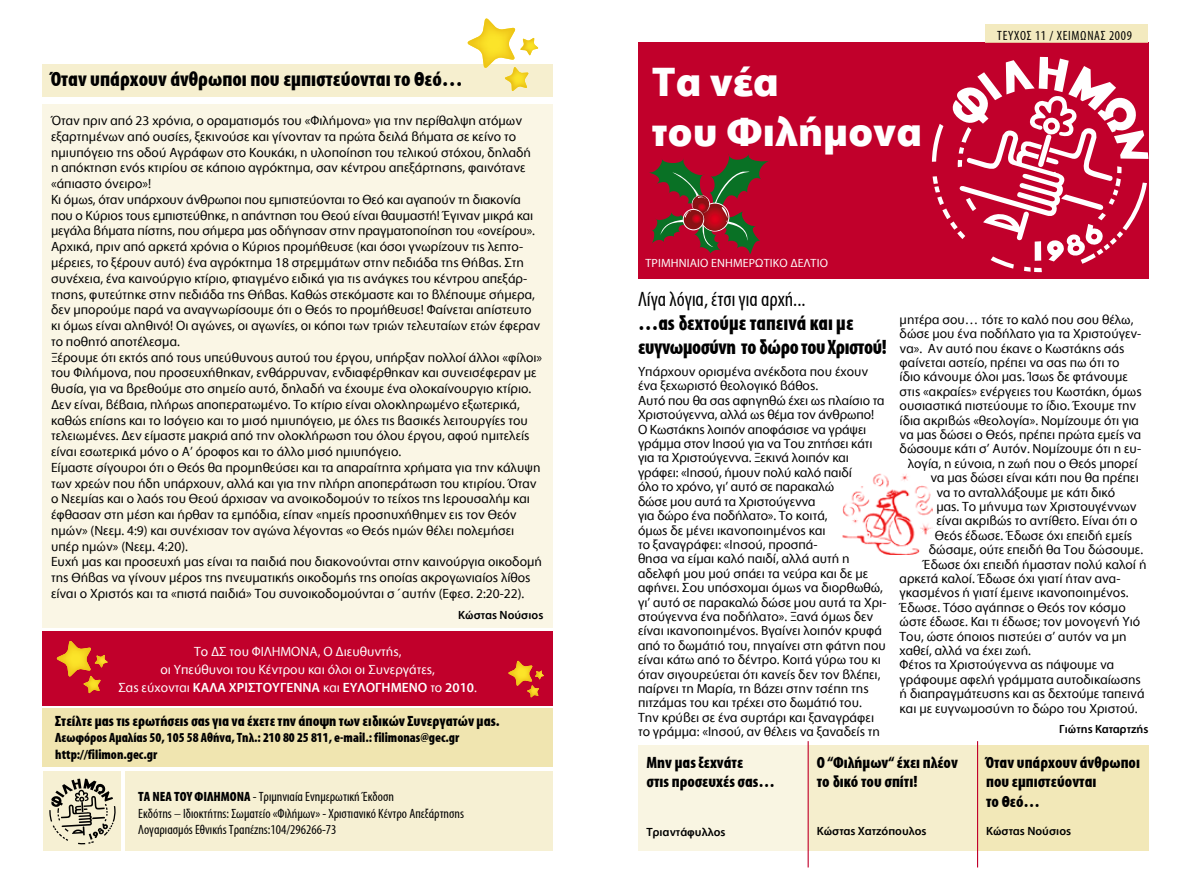
<style>
.page{position:relative;width:1191px;height:893px;background:#fff}
.page>*{position:absolute;margin:0;border:0;box-sizing:border-box;transform-origin:0 0}
.t1{font:700 42px/50.4px "Myriad";color:#fff}
.t2{font:700 condensed 21px/24px "Myriad";letter-spacing:-.02em;color:#000}
.t3{font:700 condensed 21px "Myriad";color:#000}
.t4{font:21px "Myriad Condensed";color:#000}
.t5{font:700 condensed 16.5px/19.5px "Myriad";color:#000}
.t6{font:700 condensed 15px "Myriad";color:#000}
.t7{font:13.5px/15.8px "Myriad";color:#000}
.t8{font:13.5px/16.2px "Myriad Condensed";color:#000}
.t9{font:700 condensed 13.5px/16.2px "Myriad";color:#000}
.t10{font:13.5px/18px "Myriad";color:#fff;text-align:center}
.t11{font:500 13.5px "Myriad Greek";color:#fff}
.t12{font:13.5px "Myriad Condensed";letter-spacing:.05em;color:#000}
.t13{font:500 12px "Myriad Greek";color:#000}
.t14{font:500 12px "Myriad";color:#000}
.t15{font:12px "Myriad";letter-spacing:.01em;color:#fff}
.s1{font-family:"Myriad";font-weight:400}
.s2{font-family:"Myriad";font-weight:700;font-stretch:condensed}
</style>
<div class="page">
<img style="left:842px;top:473px;width:90px;height:81px">
<div style="left:43px;top:104px;width:510px;height:524px;background:#faf6e5"></div>
<div style="left:43px;top:631px;width:510px;height:75px;background:#c1002b"></div>
<div style="left:43px;top:771px;width:77px;height:79px;background:#f6f0d3"></div>
<div style="left:125px;top:771px;width:428px;height:79px;background:#f6f0d3"></div>
<div style="left:43px;top:64px;width:510px;height:33px;background:#f6efcf"></div>
<div style="left:43px;top:709px;width:510px;height:58px;background:#f0e5b0"></div>
<svg style="left:49px;top:779px;width:67px;height:65px"></svg>
<div style="left:638px;top:43px;width:510px;height:236px;background:#c1002b"></div>
<div style="left:985px;top:24px;width:163px;height:19px;background:#f3eabf"></div>
<div style="left:638px;top:745px;width:510px;height:105px;background:#f9f5e2"></div>
<div style="left:808px;top:745px;width:340px;height:105px;background:#f5eecd"></div>
<svg style="left:932px;top:57px;width:216px;height:215px"></svg>
<div style="left:978px;top:745px;width:170px;height:105px;background:#f2e8b8"></div>
<hr style="left:807px;top:741px;width:1px;height:126px;background:#c1002b">
<hr style="left:977px;top:741px;width:1px;height:126px;background:#c1002b">
<svg style="left:649px;top:154px;width:120px;height:100px"></svg>
<svg style="left:467px;top:18px;width:67px;height:73px"></svg>
<img style="left:520px;top:38px;width:18px;height:17px">
<svg style="left:56px;top:641px;width:52px;height:52px"></svg>
<svg style="left:508px;top:660px;width:36px;height:37px"></svg>
<h2 class="t3" style="left:51px;top:68px;width:413px">Όταν υπάρχουν άνθρωποι που εμπιστεύονται το Θεό…</h2>
<p class="t7" style="left:51px;top:113px;width:493px">Όταν πριν από 23 χρόνια, ο οραματισμός του «Φιλήμονα» για την περίθαλψη ατόμων εξαρτημένων από ουσίες, ξεκινούσε και γίνονταν τα πρώτα δειλά βήματα σε κείνο το ημιυπόγειο της οδού Αγράφων στο Κουκάκι, η υλοποίηση του τελικού στόχου, δηλαδή<br>η απόκτηση ενός κτιρίου σε κάποιο αγρόκτημα, σαν κέντρου απεξάρτησης, φαινότανε «άπιαστο όνειρο»!<br>Κι όμως, όταν υπάρχουν άνθρωποι που εμπιστεύονται το Θεό και αγαπούν τη διακονία που ο Κύριος τους εμπιστεύθηκε, η απάντηση του Θεού είναι θαυμαστή! Έγιναν μικρά και μεγάλα βήματα πίστης, που σήμερα μας οδήγησαν στην πραγματοποίηση του «ονείρου».<br>Αρχικά, πριν από αρκετά χρόνια ο Κύριος προμήθευσε (και όσοι γνωρίζουν τις λεπτο&shy;μέρειες, το ξέρουν αυτό) ένα αγρόκτημα 18 στρεμμάτων στην πεδιάδα της Θήβας. Στη συνέχεια, ένα καινούργιο κτίριο, φτιαγμένο ειδικά για τις ανάγκες του κέντρου απεξάρ&shy;τησης, φυτεύτηκε στην πεδιάδα της Θήβας. Καθώς στεκόμαστε και το βλέπουμε σήμερα, δεν μπορούμε παρά να αναγνωρίσουμε ότι ο Θεός το προμήθευσε! Φαίνεται απίστευτο κι όμως είναι αληθινό! Οι αγώνες, οι αγωνίες, οι κόποι των τριών τελευταίων ετών έφεραν το ποθητό αποτέλεσμα.<br>Ξέρουμε ότι εκτός από τους υπεύθυνους αυτού του έργου, υπήρξαν πολλοί άλλοι «φίλοι» του Φιλήμονα, που προσευχήθηκαν, ενθάρρυναν, ενδιαφέρθηκαν και συνεισέφεραν με θυσία, για να βρεθούμε στο σημείο αυτό, δηλαδή να έχουμε ένα ολοκαίνουργιο κτίριο.<br>Δεν είναι, βέβαια, πλήρως αποπερατωμένο. Το κτίριο είναι ολοκληρωμένο εξωτερικά, καθώς επίσης και το Ισόγειο και το μισό ημιυπόγειο, με όλες τις βασικές λειτουργίες του τελειωμένες. Δεν είμαστε μακριά από την ολοκλήρωση του όλου έργου, αφού ημιτελείς είναι εσωτερικά μόνο ο Α’ όροφος και το άλλο μισό ημιυπόγειο.<br>Είμαστε σίγουροι ότι ο Θεός θα προμηθεύσει και τα απαραίτητα χρήματα για την κάλυψη των χρεών που ήδη υπάρχουν, αλλά και για την πλήρη αποπεράτωση του κτιρίου. Όταν ο Νεεμίας και ο λαός του Θεού άρχισαν να ανοικοδομούν το τείχος της Ιερουσαλήμ και έφθασαν στη μέση και ήρθαν τα εμπόδια, είπαν «ημείς προσηυχήθημεν εις τον Θεόν ημών» (Νεεμ. 4:9) και συνέχισαν τον αγώνα λέγοντας «ο Θεός ημών θέλει πολεμήσει υπέρ ημών» (Νεεμ. 4:20).<br>Ευχή μας και προσευχή μας είναι τα παιδιά που διακονούνται στην καινούργια οικοδομή της Θήβας να γίνουν μέρος της πνευματικής οικοδομής της οποίας ακρογωνιαίος λίθος είναι ο Χριστός και τα «πιστά παιδιά» Του συνοικοδομούνται σ΄αυτήν (Εφεσ. 2:20-22).</p>
<p class="t14" style="left:458px;top:608px;width:87px">Κώστας Νούσιος</p>
<p class="t10" style="left:160px;top:643px;width:276px">Το ΔΣ του ΦΙΛΗΜΟΝΑ, Ο Διευθυντής,<br>οι Υπεύθυνοι του Κέντρου και όλοι οι Συνεργάτες,</p>
<p class="t11" style="left:118px;top:681px;width:360px"><span class="s1">Σας εύχονται</span> ΚΑΛΑ ΧΡΙΣΤΟΥΓΕΝΝΑ <span class="s1">και</span> ΕΥΛΟΓΗΜΕΝΟ <span class="s1">το</span> 2010<span class="s1">.</span></p>
<p class="t6" style="left:55px;top:713px;width:446px">Στείλτε μας τις ερωτήσεις σας για να έχετε την άποψη των ειδικών Συνεργατών μας.</p>
<p class="t9" style="left:55px;top:730px;width:405px">Λεωφόρος Αμαλίας 50, 105 58 Αθήνα, Τηλ.: 210 80 25 811, e-mail.: filimonas@gec.gr http://filimon.gec.gr</p>
<p class="t8" style="left:138px;top:789px;width:327px"><span class="s2">ΤΑ ΝΕΑ ΤΟΥ ΦΙΛΗΜΟΝΑ</span> - Τριμηνιαία Ενημερωτική Έκδοση<br>Εκδότης – Ιδιοκτήτης: Σωματείο «Φιλήμων» - Χριστιανικό Κέντρο Απεξάρτησης<br>Λογαριασμός Εθνικής Τραπέζης:104/296266-73</p>
<h1 class="t1" style="left:652px;top:57px;width:272px">Τα νέα<br>του Φιλήμονα</h1>
<p class="t15" style="left:645px;top:257px;width:184px">ΤΡΙΜΗΝΙΑΙΟ ΕΝΗΜΕΡΩΤΙΚΟ ΔΕΛΤΙΟ</p>
<h2 class="t4" style="left:638px;top:288px;width:169px">Λίγα λόγια, έτσι για αρχή...</h2>
<p class="t12" style="left:997px;top:29px;width:136px">ΤΕΥΧΟΣ 11 / ΧΕΙΜΩΝΑΣ 2009</p>
<h2 class="t2" style="left:638px;top:312px;width:250px">…ας δεχτούμε ταπεινά και με ευγνωμοσύνη το δώρο του Χριστού!</h2>
<p class="t7" style="left:638px;top:365px;width:250px;line-height:14.4px">Υπάρχουν ορισμένα ανέκδοτα που έχουν ένα ξεχωριστό θεολογικό βάθος.<br>Αυτό που θα σας αφηγηθώ έχει ως πλαίσιο τα Χριστούγεννα, αλλά ως θέμα τον άνθρωπο!<br>Ο Κωστάκης λοιπόν αποφάσισε να γράψει γράμμα στον Ιησού για να Του ζητήσει κάτι για τα Χριστούγεννα. Ξεκινά λοιπόν και γράφει: «Ιησού, ήμουν πολύ καλό παιδί<br>όλο το χρόνο, γι’ αυτό σε παρακαλώ<br>δώσε μου αυτά τα Χριστούγεννα<br>για δώρο ένα ποδήλατο». Το κοιτά,<br>όμως δε μένει ικανοποιημένος και<br>το ξαναγράφει: «Ιησού, προσπά-<br>θησα να είμαι καλό παιδί, αλλά αυτή η αδελφή μου μού σπάει τα νεύρα και δε με αφήνει. Σου υπόσχομαι όμως να διορθωθώ, γι’ αυτό σε παρακαλώ δώσε μου αυτά τα Χρι&shy;στούγεννα ένα ποδήλατο». Ξανά όμως δεν είναι ικανοποιημένος. Βγαίνει λοιπόν κρυφά από το δωμάτιό του, πηγαίνει στη φάτνη που είναι κάτω από το δέντρο. Κοιτά γύρω του κι όταν σιγουρεύεται ότι κανείς δεν τον βλέπει, παίρνει τη Μαρία, τη βάζει στην τσέπη της πιτζάμας του και τρέχει στο δωμάτιό του.<br>Την κρύβει σε ένα συρτάρι και ξαναγράφει το γράμμα: «Ιησού, αν θέλεις να ξαναδείς τη</p>
<p class="t7" style="left:899px;top:312px;width:235px">μητέρα σου… τότε το καλό που σου θέλω,</p>
<p class="t7" style="left:899px;top:326px;width:243px">δώσε μου ένα ποδήλατο για τα Χριστούγεν-</p>
<p class="t7" style="left:899px;top:340px;width:226px">να». Αν αυτό που έκανε ο Κωστάκης σάς</p>
<p class="t7" style="left:899px;top:355px;width:221px">φαίνεται αστείο, πρέπει να σας πω ότι το</p>
<p class="t7" style="left:899px;top:369px;width:230px">ίδιο κάνουμε όλοι μας. Ίσως δε φτάνουμε</p>
<p class="t7" style="left:899px;top:384px;width:243px">στις «ακραίες» ενέργειες του Κωστάκη, όμως</p>
<p class="t7" style="left:899px;top:398px;width:238px">ουσιαστικά πιστεύουμε το ίδιο. Έχουμε την</p>
<p class="t7" style="left:899px;top:412px;width:241px">ίδια ακριβώς «θεολογία». Νομίζουμε ότι για</p>
<p class="t7" style="left:899px;top:427px;width:243px">να μας δώσει ο Θεός, πρέπει πρώτα εμείς να</p>
<p class="t7" style="left:899px;top:441px;width:243px">δώσουμε κάτι σ’ Αυτόν. Νομίζουμε ότι η ευ-</p>
<p class="t7" style="left:908px;top:456px;width:231px">λογία, η εύνοια, η ζωή που ο Θεός μπορεί</p>
<p class="t7" style="left:930px;top:470px;width:210px">να μας δώσει είναι κάτι που θα πρέπει</p>
<p class="t7" style="left:936px;top:484px;width:180px">να το ανταλλάξουμε με κάτι δικό</p>
<p class="t7" style="left:936px;top:499px;width:202px">μας. Το μήνυμα των Χριστουγέννων</p>
<p class="t7" style="left:936px;top:513px;width:203px">είναι ακριβώς το αντίθετο. Είναι ότι ο</p>
<p class="t7" style="left:935px;top:528px;width:199px">Θεός έδωσε. Έδωσε όχι επειδή εμείς</p>
<p class="t7" style="left:929px;top:542px;width:216px">δώσαμε, ούτε επειδή θα Του δώσουμε.</p>
<p class="t7" style="left:923px;top:557px;width:225px">Έδωσε όχι επειδή ήμασταν πολύ καλοί ή</p>
<p class="t7" style="left:899px;top:571px;width:222px">αρκετά καλοί. Έδωσε όχι γιατί ήταν ανα-</p>
<p class="t7" style="left:899px;top:585px;width:230px">γκασμένος ή γιατί έμεινε ικανοποιημένος.</p>
<p class="t7" style="left:899px;top:600px;width:228px">Έδωσε. Τόσο αγάπησε ο Θεός τον κόσμο</p>
<p class="t7" style="left:899px;top:614px;width:242px">ώστε έδωσε. Και τι έδωσε; τον μονογενή Υιό</p>
<p class="t7" style="left:899px;top:629px;width:229px">Του, ώστε όποιος πιστεύει σ’ αυτόν να μη</p>
<p class="t7" style="left:899px;top:643px;width:133px">χαθεί, αλλά να έχει ζωή.</p>
<p class="t7" style="left:899px;top:657px;width:216px">Φέτος τα Χριστούγεννα ας πάψουμε να</p>
<p class="t7" style="left:899px;top:672px;width:243px">γράφουμε αφελή γράμματα αυτοδικαίωσης</p>
<p class="t7" style="left:899px;top:686px;width:246px">ή διαπραγμάτευσης και ας δεχτούμε ταπεινά</p>
<p class="t7" style="left:899px;top:701px;width:239px">και με ευγνωμοσύνη το δώρο του Χριστού.</p>
<p class="t14" style="left:1059px;top:722px;width:91px">Γιώτης Καταρτζής</p>
<p class="t5" style="left:646px;top:753px;width:130px">Μην μας ξεχνάτε<br>στις προσευχές σας…</p>
<p class="t5" style="left:816px;top:753px;width:143px">Ο “Φιλήμων“ έχει πλέον το δικό του σπίτι!</p>
<p class="t5" style="left:986px;top:753px;width:155px">Όταν υπάρχουν άνθρωποι που εμπιστεύονται<br>το Θεό…</p>
<p class="t13" style="left:646px;top:826px;width:80px">Τριαντάφυλλος</p>
<p class="t13" style="left:816px;top:825px;width:111px">Κώστας Χατζόπουλος</p>
<p class="t13" style="left:986px;top:825px;width:87px">Κώστας Νούσιος</p>
</div>
